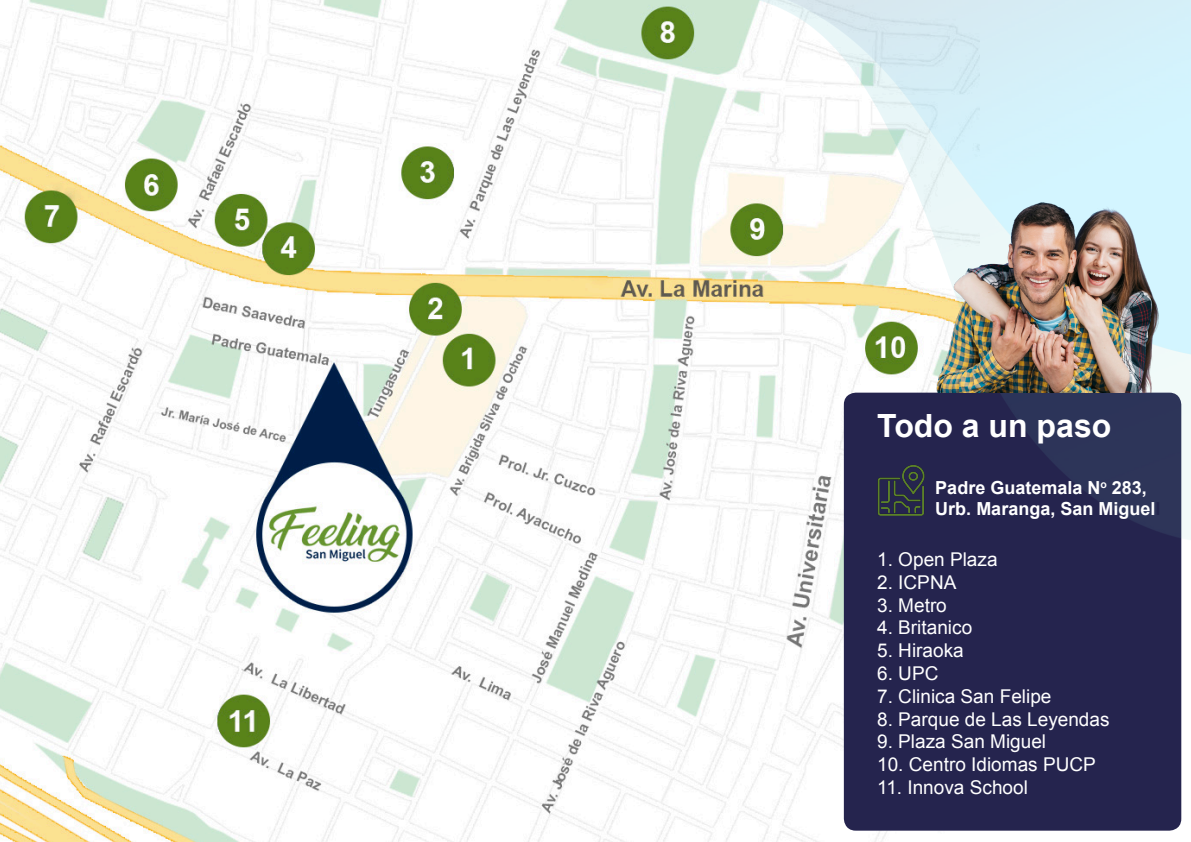
<style>
.page{position:relative;width:1191px;height:842px;background:#fff}
.page>*{position:absolute;margin:0;border:0;box-sizing:border-box;transform-origin:0 0}
.t1{font:700 32px "Arial";color:#fff}
.t2{font:19px "Arial";color:#fff}
.t3{font:700 18px "Arial";color:#fff}
.s1{color:#24264d}
</style>
<div class="page">
<img style="left:0;top:0;width:887px;height:842px">
<div style="left:844px;top:393px;width:337px;height:438px;background:#25244e;border-radius:12px"></div>
<img style="left:631px;top:0;width:560px;height:540px">
<img style="left:928px;top:171px;width:263px;height:222px">
<p class="t1" style="left:877px;top:405px;width:236px">Todo a un paso</p>
<p class="t3" style="left:935px;top:475px;width:213px">Padre Guatemala N<sup>o</sup> 283,</p>
<p class="t3" style="left:935px;top:497px;width:227px">Urb. Maranga, San Miguel<span class="s1">l</span></p>
<p class="t2" style="left:877px;top:547px;width:122px">1. Open Plaza</p>
<p class="t2" style="left:877px;top:570px;width:81px">2. ICPNA</p>
<p class="t2" style="left:877px;top:592px;width:71px">3. Metro</p>
<p class="t2" style="left:877px;top:615px;width:97px">4. Britanico</p>
<p class="t2" style="left:877px;top:638px;width:88px">5. Hiraoka</p>
<p class="t2" style="left:877px;top:661px;width:63px">6. UPC</p>
<p class="t2" style="left:877px;top:684px;width:176px">7. Clinica San Felipe</p>
<p class="t2" style="left:877px;top:706px;width:234px">8. Parque de Las Leyendas</p>
<p class="t2" style="left:877px;top:729px;width:170px">9. Plaza San Miguel</p>
<p class="t2" style="left:877px;top:752px;width:220px">10. Centro Idiomas PUCP</p>
<p class="t2" style="left:877px;top:775px;width:152px">11. Innova School</p>
</div>
